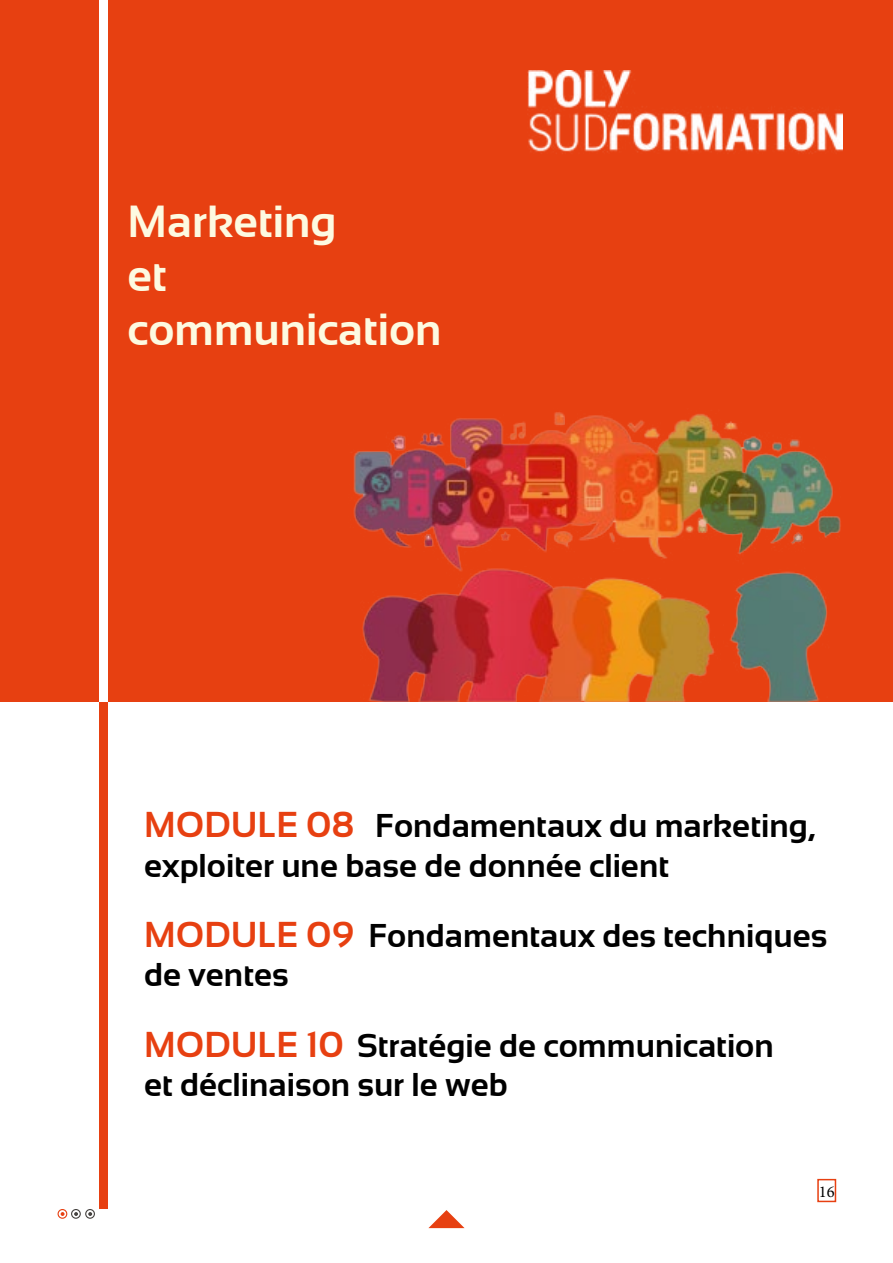
<style>
.page{position:relative;width:893px;height:1263px;background:#fff}
.page>*{position:absolute;margin:0;border:0;box-sizing:border-box;transform-origin:0 0}
.t1{font:700 45px "Sansation";color:#fdfae1}
.t2{font:700 33px/39.6px "Sansation";color:#000}
.t3{font:16.5px "Minion Pro";color:#000}
.s1{font-size:36px;color:#e74011}
</style>
<div class="page">
<div style="left:817px;top:1179px;width:19px;height:23px;border:2px solid #e74011"></div>
<svg style="left:428px;top:1210px;width:37px;height:18px"></svg>
<div style="left:0;top:0;width:893px;height:702px;background:#e74011"></div>
<img style="left:528px;top:70px;width:314px;height:84px">
<img style="left:353px;top:412px;width:488px;height:290px">
<div style="left:99px;top:631px;width:9px;height:578px;background:#e74011"></div>
<div style="left:71px;top:1209px;width:10px;height:10px;border:1px solid #454240;border-radius:50%"></div>
<svg style="left:74px;top:1212px;width:4px;height:4px"></svg>
<div style="left:85px;top:1209px;width:10px;height:10px;border:1px solid #454240;border-radius:50%"></div>
<svg style="left:88px;top:1212px;width:4px;height:4px"></svg>
<div style="left:58px;top:1209px;width:9px;height:10px;border:1px solid #e74011;border-radius:50%"></div>
<svg style="left:61px;top:1212px;width:4px;height:4px"></svg>
<div style="left:99px;top:0;width:9px;height:702px;background:#fff"></div>
<p class="t1" style="left:128px;top:196px;width:211px">Marketing</p>
<p class="t1" style="left:128px;top:250px;width:41px">et</p>
<p class="t1" style="left:128px;top:304px;width:316px">communication</p>
<p class="t2" style="left:144px;top:806px;width:673px"><span class="s1">MODULE 08</span> Fondamentaux du marketing, exploiter une base de donnée client</p>
<p class="t2" style="left:144px;top:915px;width:685px"><span class="s1">MODULE 09</span> Fondamentaux des techniques</p>
<p class="t2" style="left:144px;top:955px;width:146px">de ventes</p>
<p class="t2" style="left:144px;top:1025px;width:631px"><span class="s1">MODULE 10</span> Stratégie de communication</p>
<p class="t2" style="left:144px;top:1065px;width:365px">et déclinaison sur le web</p>
<p class="t3" style="left:819px;top:1180px;width:17px">16</p>
</div>
